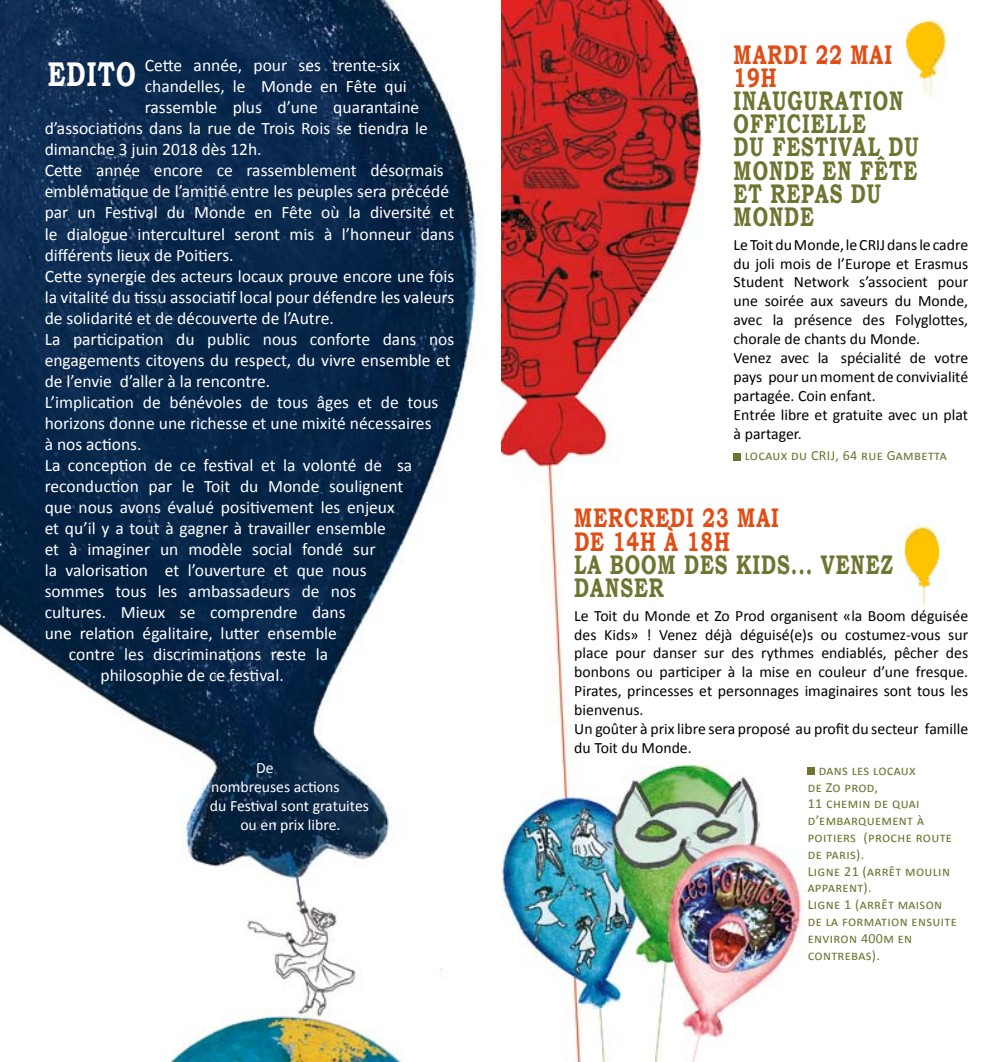
<style>
.page{position:relative;width:1003px;height:1062px;background:#fff}
.page>*{position:absolute;margin:0;border:0;box-sizing:border-box;transform-origin:0 0}
.t1{font:700 34.3px "Bookman Old Style";letter-spacing:.05em;color:#fff;scale:.71 1}
.t2{font:700 26.95px/23.1px "Bookman Old Style";letter-spacing:.05em;color:#6f7531;scale:.71 1}
.t3{font:700 26.95px/23.1px "Bookman Old Style";letter-spacing:.05em;color:#e04d15;scale:.71 1}
.t4{font:17.5px "Calibri";color:#fff}
.t5{font:15.75px/18.9px "Calibri";color:#000}
.t6{font:15.75px "Calibri";color:#fff}
.t7{font:14px/16.8px "Calibri";letter-spacing:.025em;color:#6f7531}
</style>
<div class="page">
<img style="left:0;top:0;width:947px;height:1061px">
<div style="left:733px;top:453px;width:7px;height:7px;background:#6f7531"></div>
<div style="left:807px;top:767px;width:7px;height:7px;background:#6f7531"></div>
<img style="left:905px;top:24px;width:33px;height:71px">
<img style="left:904px;top:532px;width:33px;height:72px">
<p class="t4" style="left:145px;top:55px;width:257px">Cette année, pour ses trente-six</p>
<p class="t4" style="left:145px;top:76px;width:264px">chandelles, le Monde en Fête qui</p>
<p class="t4" style="left:145px;top:97px;width:276px">rassemble plus d’une quarantaine</p>
<p class="t4" style="left:45px;top:118px;width:384px">d’associations dans la rue de Trois Rois se tiendra le</p>
<p class="t4" style="left:45px;top:139px;width:218px">dimanche 3 juin 2018 dès 12h.</p>
<p class="t4" style="left:45px;top:160px;width:400px">Cette année encore ce rassemblement désormais</p>
<p class="t4" style="left:45px;top:181px;width:405px">emblématique de l’amitié entre les peuples sera précédé</p>
<p class="t4" style="left:45px;top:202px;width:411px">par un Festival du Monde en Fête où la diversité et</p>
<p class="t4" style="left:45px;top:223px;width:411px">le dialogue interculturel seront mis à l’honneur dans</p>
<p class="t4" style="left:45px;top:244px;width:190px">différents lieux de Poitiers.</p>
<p class="t4" style="left:45px;top:265px;width:411px">Cette synergie des acteurs locaux prouve encore une fois</p>
<p class="t4" style="left:45px;top:286px;width:411px">la vitalité du tissu associatif local pour défendre les valeurs</p>
<p class="t4" style="left:45px;top:307px;width:290px">de solidarité et de découverte de l’Autre.</p>
<p class="t4" style="left:45px;top:328px;width:411px">La participation du public nous conforte dans nos</p>
<p class="t4" style="left:45px;top:349px;width:407px">engagements citoyens du respect, du vivre ensemble et</p>
<p class="t4" style="left:45px;top:370px;width:227px">de l’envie d’aller à la rencontre.</p>
<p class="t4" style="left:45px;top:391px;width:395px">L’implication de bénévoles de tous âges et de tous</p>
<p class="t4" style="left:45px;top:412px;width:388px">horizons donne une richesse et une mixité nécessaires</p>
<p class="t4" style="left:45px;top:433px;width:98px">à nos actions.</p>
<p class="t4" style="left:45px;top:454px;width:369px">La conception de ce festival et la volonté de sa</p>
<p class="t4" style="left:45px;top:475px;width:360px">reconduction par le Toit du Monde soulignent</p>
<p class="t4" style="left:45px;top:496px;width:351px">que nous avons évalué positivement les enjeux</p>
<p class="t4" style="left:45px;top:517px;width:342px">et qu’il y a tout à gagner à travailler ensemble</p>
<p class="t4" style="left:45px;top:538px;width:332px">et à imaginer un modèle social fondé sur</p>
<p class="t4" style="left:45px;top:559px;width:323px">la valorisation et l’ouverture et que nous</p>
<p class="t4" style="left:45px;top:580px;width:313px">sommes tous les ambassadeurs de nos</p>
<p class="t4" style="left:45px;top:601px;width:302px">cultures. Mieux se comprendre dans</p>
<p class="t4" style="left:45px;top:622px;width:293px">une relation égalitaire, lutter ensemble</p>
<p class="t4" style="left:69px;top:643px;width:260px">contre les discriminations reste la</p>
<p class="t4" style="left:100px;top:664px;width:185px">philosophie de ce festival.</p>
<h1 class="t1" style="left:48px;top:49px;width:126px">EDITO</h1>
<p class="t6" style="left:256px;top:758px;width:19px">De</p>
<p class="t6" style="left:211px;top:776px;width:130px">nombreuses actions</p>
<p class="t6" style="left:210px;top:795px;width:160px">du Festival sont gratuites</p>
<p class="t6" style="left:240px;top:814px;width:102px">ou en prix libre.</p>
<h2 class="t3" style="left:733px;top:43px;width:225px">MARDI 22 MAI<br>19H</h2>
<h2 class="t2" style="left:733px;top:89px;width:262px">INAUGURATION<br>OFFICIELLE<br>DU FESTIVAL DU<br>MONDE EN FÊTE<br>ET REPAS DU<br>MONDE</h2>
<p class="t5" style="left:733px;top:235px;width:236px">Le Toit du Monde, le CRIJ dans le cadre du joli mois de l’Europe et Erasmus<br>Student Network s’associent pour une soirée aux saveurs du Monde, avec la présence des Folyglottes, chorale de chants du Monde.<br>Venez avec la spécialité de votre pays pour un moment de convivialité partagée. Coin enfant.<br>Entrée libre et gratuite avec un plat à partager.</p>
<p class="t7" style="left:744px;top:447px;width:203px">locaux du CRIJ, 64 rue Gambetta</p>
<h2 class="t3" style="left:574px;top:506px;width:289px">MERCREDI 23 MAI<br>DE 14H À 18H</h2>
<h2 class="t2" style="left:574px;top:552px;width:450px">LA BOOM DES KIDS... VENEZ<br>DANSER</h2>
<p class="t5" style="left:574px;top:606px;width:395px">Le Toit du Monde et Zo Prod organisent «la Boom déguisée des Kids» ! Venez déjà déguisé(e)s ou costumez-vous sur place pour danser sur des rythmes endiablés, pêcher des bonbons ou participer à la mise en couleur d’une fresque.<br>Pirates, princesses et personnages imaginaires sont tous les bienvenus.<br>Un goûter à prix libre sera proposé au profit du secteur famille du Toit du Monde.</p>
<p class="t7" style="left:807px;top:761px;width:151px;text-indent:11px">dans les locaux<br>de Zo prod,<br>11 chemin de quai d’embarquement à poitiers (proche route de paris).<br>Ligne 21 (arrêt moulin apparent).<br>Ligne 1 (arrêt maison de la formation ensuite environ 400m en contrebas).</p>
</div>
